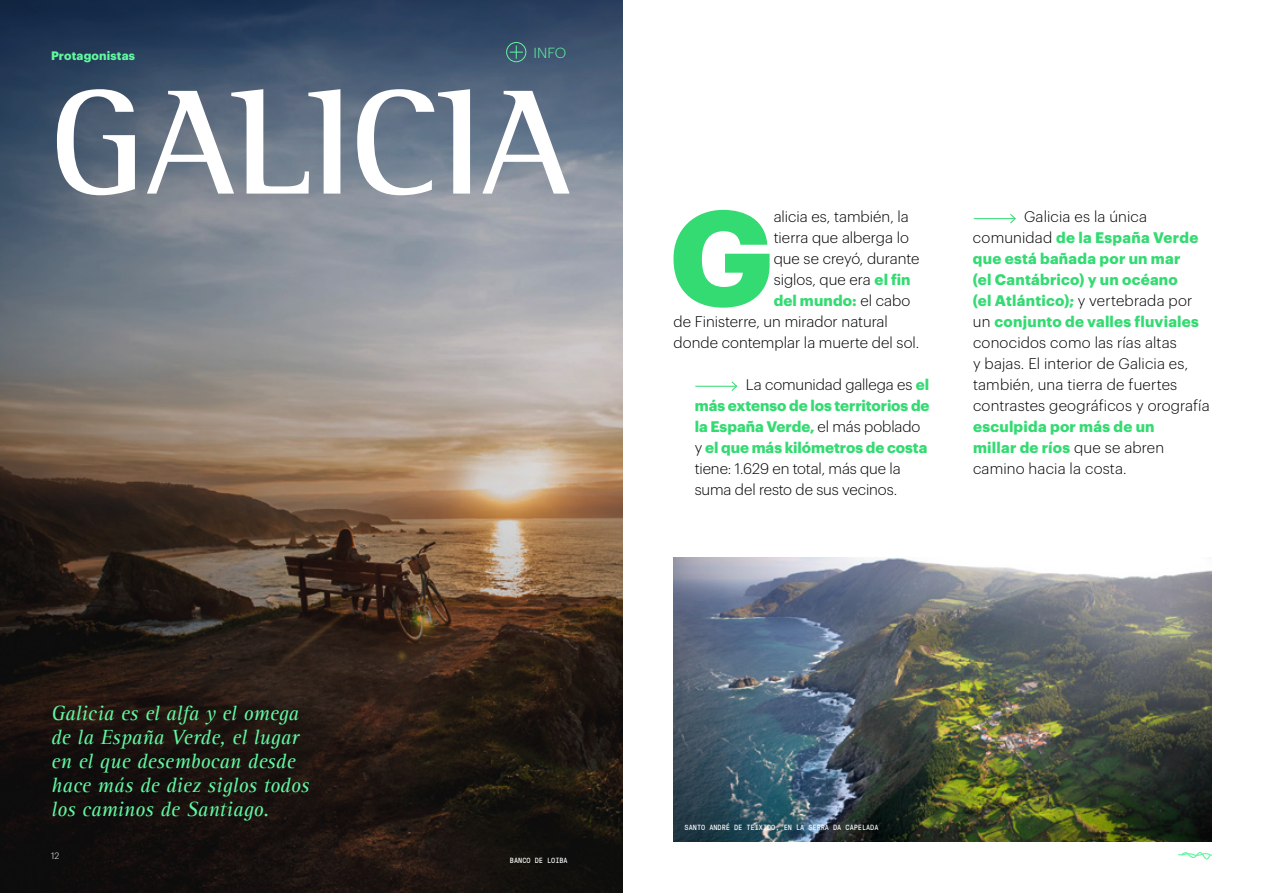
<style>
.page{position:relative;width:1263px;height:893px;background:#fff}
.page>*{position:absolute;margin:0;border:0;box-sizing:border-box;transform-origin:0 0}
.t1{font:700 152.55px "Rotis Semi Serif Std";letter-spacing:-.02em;color:#fff}
.t2{font:700 132.45px "Graphik";color:#33db72}
.t3{font:italic 21px/24px "Rotis Serif";color:#61f7a0}
.t4{font:300 15px/21px "Graphik";color:#000}
.t5{font:700 15px/21px "Graphik";letter-spacing:.015em;color:#33db72}
.t6{font:300 14.25px "Graphik";color:#61f7a0}
.t7{font:700 12px "Graphik";letter-spacing:.015em;color:#61f7a0}
.t8{font:300 9px "Graphik";color:#fff}
.t9{font:7.5px "GT Pressura Mono";color:#fff}
.s1{font-weight:700;color:#33db72}
.s2{font-weight:300;color:#000}
</style>
<div class="page">
<svg style="left:0;top:0;width:622px;height:893px;background:#585555"></svg>
<svg style="left:1178px;top:852px;width:34px;height:7px"></svg>
<img style="left:673px;top:558px;width:539px;height:284px">
<hr style="left:974px;top:218px;width:41px;height:1px;background:#33db72">
<svg style="left:1010px;top:214px;width:6px;height:10px"></svg>
<hr style="left:695px;top:386px;width:42px;height:1px;background:#33db72">
<svg style="left:731px;top:381px;width:6px;height:10px"></svg>
<div style="left:506px;top:42px;width:20px;height:20px;border:1px solid #61f7a0;border-radius:50%"></div>
<svg style="left:510px;top:46px;width:13px;height:13px"></svg>
<p class="t7" style="left:51px;top:46px;width:86px">Protagonistas</p>
<p class="t6" style="left:534px;top:42px;width:34px">INFO</p>
<h1 class="t1" style="left:49px;top:51px;width:523px">GALICIA</h1>
<h3 class="t3" style="left:51px;top:702px;width:260px">Galicia es el alfa y el omega de la España Verde, el lugar en el que desembocan desde hace más de diez siglos todos los caminos de Santiago.</h3>
<p class="t8" style="left:51px;top:849px;width:10px">12</p>
<p class="t9" style="left:510px;top:855px;width:59px">BANCO DE LOIBA</p>
<h2 class="t2" style="left:669px;top:155px;width:106px">G</h2>
<p class="t4" style="left:774px;top:205px;width:137px">alicia es, también, la</p>
<p class="t4" style="left:774px;top:226px;width:137px">tierra que alberga lo</p>
<p class="t4" style="left:774px;top:247px;width:147px">que se creyó, durante</p>
<p class="t4" style="left:774px;top:268px;width:138px">siglos, que era <span class="s1">el fin</span></p>
<p class="t5" style="left:774px;top:289px;width:138px">del mundo: <span class="s2">el cabo</span></p>
<p class="t4" style="left:673px;top:310px;width:216px">de Finisterre, un mirador natural</p>
<p class="t4" style="left:673px;top:331px;width:247px">donde contemplar la muerte del sol.</p>
<p class="t4" style="left:695px;top:373px;width:236px;text-indent:51px">La comunidad gallega es <span class="s1">el más extenso de los territorios de la España Verde,</span> el más poblado y <span class="s1">el que más kilómetros de costa </span>tiene: 1.629 en total, más que la suma del resto de sus vecinos.</p>
<p class="t4" style="left:973px;top:205px;width:238px;text-indent:51px">Galicia es la única comunidad <span class="s1">de la España Verde que está bañada por un mar<br>(el Cantábrico) y un océano<br>(el Atlántico);</span> y vertebrada por un <span class="s1">conjunto de valles fluviales </span>conocidos como las rías altas<br>y bajas. El interior de Galicia es, también, una tierra de fuertes contrastes geográficos y orografía</p>
<p class="t5" style="left:973px;top:415px;width:193px">esculpida por más de un millar de ríos <span class="s2">que se abren camino hacia la costa.</span></p>
<p class="t9" style="left:685px;top:822px;width:195px">SANTO ANDRÉ DE TEIXIDO, EN LA SERRA DA CAPELADA</p>
</div>
